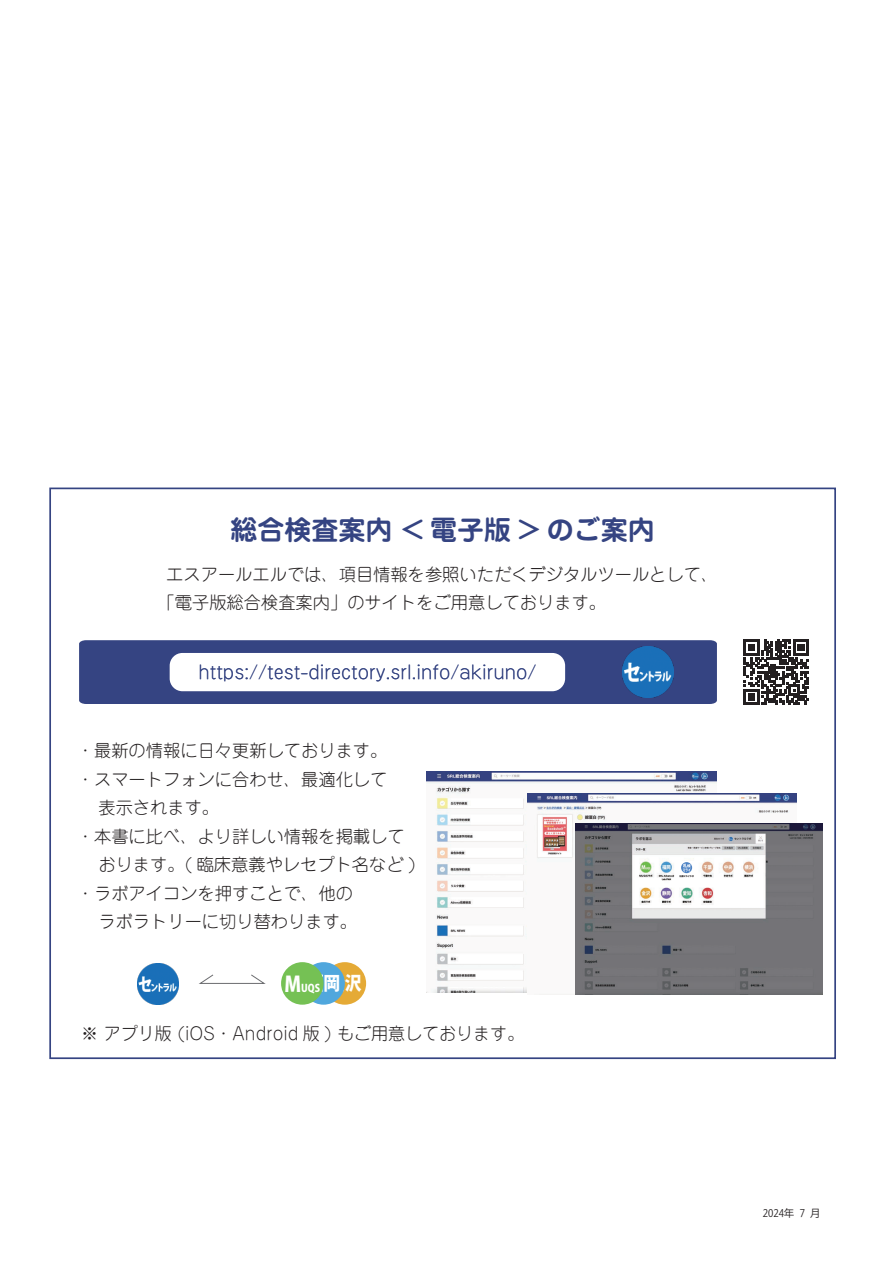
<style>
.page{position:relative;width:893px;height:1263px;background:#fff}
.page>*{position:absolute;margin:0;border:0;box-sizing:border-box;transform-origin:0 0}
.t1{font:700 27px "Jun 501 Pro";color:#354482}
.t2{font:800 18.6px "Koz Go Pr 6 N";color:#fff;scale:.9 1}
.t3{font:300 18px "Jun 101 Pro";color:#354482}
.t4{font:300 17.25px/28.5px "Jun 101 Pro";color:#231f20}
.t5{font:10.5px "Koz Go Pr 6 N";color:#231f20}
.t6{font:2.25px "Hira Kaku Std W8";letter-spacing:-.055em;color:#231f20}
.s1{font-size:21.3px}
.s2{font-size:10.65px}
</style>
<div class="page">
<svg style="left:199px;top:974px;width:67px;height:10px"></svg>
<div style="left:79px;top:640px;width:638px;height:64px;background:#354482"></div>
<div style="left:170px;top:653px;width:395px;height:38px;background:#fff;border-radius:13px"></div>
<img style="left:427px;top:771px;width:290px;height:222px">
<img style="left:528px;top:793px;width:269px;height:200px">
<svg style="left:744px;top:639px;width:65px;height:66px"></svg>
<img style="left:575px;top:824px;width:247px;height:170px">
<div style="left:324px;top:962px;width:42px;height:43px;background:#e5aa36;border-radius:50%"></div>
<div style="left:302px;top:962px;width:43px;height:43px;background:#50a7dd;border-radius:50%"></div>
<div style="left:281px;top:962px;width:43px;height:43px;background:#75c154;border-radius:50%"></div>
<img style="left:622px;top:646px;width:51px;height:51px">
<img style="left:137px;top:963px;width:41px;height:41px">
<div style="left:678px;top:861px;width:17px;height:17px;background:#fff"></div>
<svg style="left:681px;top:862px;width:11px;height:11px"></svg>
<svg style="left:683px;top:864px;width:8px;height:7px"></svg>
<p class="t1" style="left:231px;top:509px;width:426px">総合検査案内 &lt; 電子版 &gt; のご案内</p>
<p class="t4" style="left:158px;top:558px;width:562px;text-indent:9px">エスアールエルでは、項目情報を参照いただくデジタルツールとして、「電子版総合検査案内」のサイトをご用意しております。</p>
<p class="t3" style="left:198px;top:658px;width:340px">https://test-directory.srl.info/akiruno/</p>
<p class="t4" style="left:77px;top:735px;width:340px">・最新の情報に日々更新しております。<br>・スマートフォンに合わせ、最適化して<br>　表示されます。<br>・本書に比べ、より詳しい情報を掲載して　おります。( 臨床意義やレセプト名など (・ラボアイコンを押すことで、他の<br>　ラボラトリーに切り替わります。</p>
<p class="t2" style="left:285px;top:973px;width:87px"><span class="s1">M</span><span class="s2">UQS</span>福岡金沢</p>
<p class="t4" style="left:81px;top:1017px;width:445px">※ アプリ版 (iOS・Android 版 ) もご用意しております。</p>
<p class="t6" style="left:679px;top:875px;width:16px">札幌ミライラボ</p>
<p class="t5" style="left:763px;top:1207px;width:33px">2024年</p>
<p class="t5" style="left:810px;top:1207px;width:12px">月</p>
<p class="t5" style="left:800px;top:1207px;width:7px">7</p>
</div>
